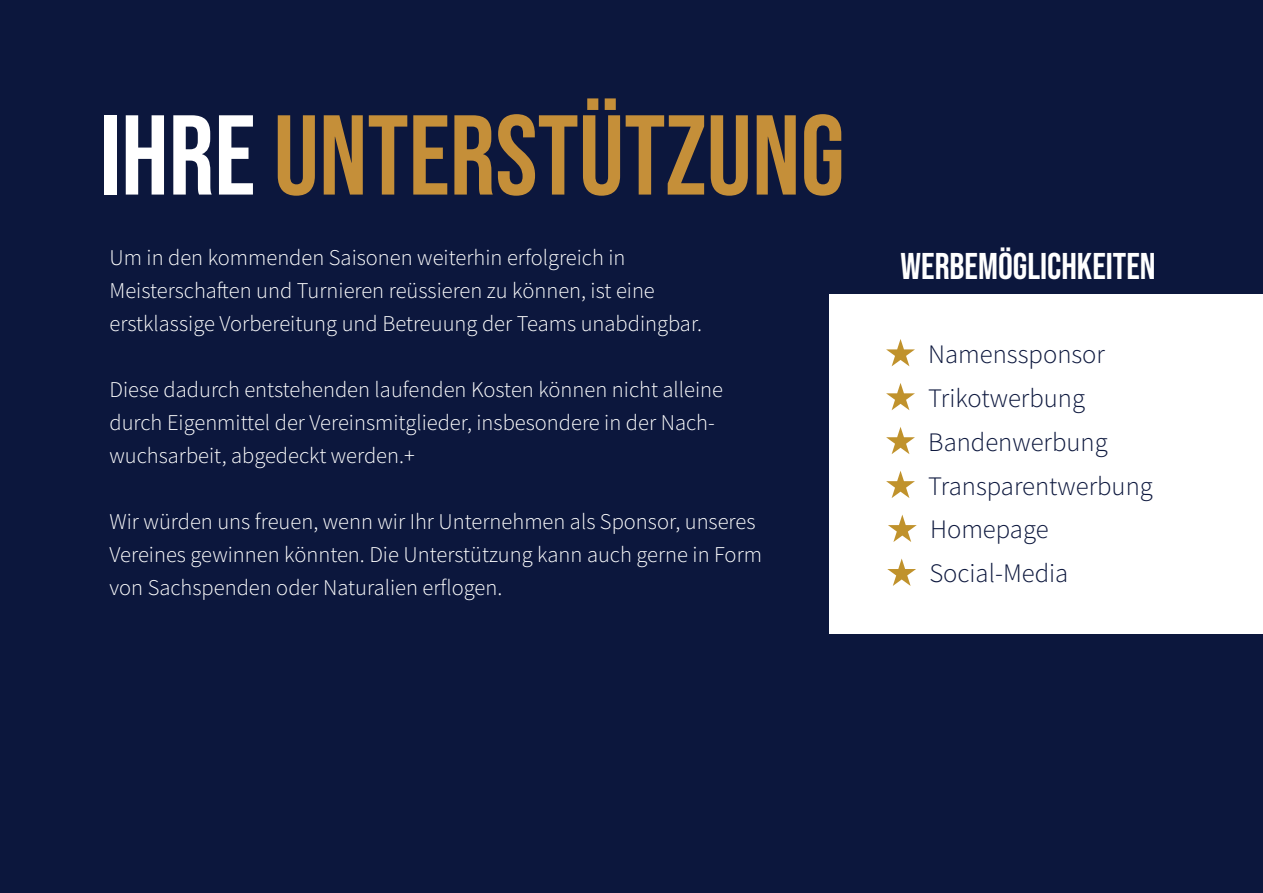
<style>
.page{position:relative;width:1263px;height:893px;background:#0c173d}
.page>*{position:absolute;margin:0;border:0;box-sizing:border-box;transform-origin:0 0}
.t1{font:113.25px "Bebas Neue";color:#c58f39}
.t2{font:37.05px "Bebas Neue";color:#fff}
.t3{font:300 26.7px/44px "Source Sans Pro";color:#0c173d}
.t4{font:300 22.5px/33px "Source Sans Pro";color:#fff}
.s1{color:#fff}
</style>
<div class="page">
<div style="left:829px;top:295px;width:434px;height:339px;background:#fff"></div>
<svg style="left:886px;top:339px;width:29px;height:27px"></svg>
<svg style="left:886px;top:383px;width:29px;height:27px"></svg>
<svg style="left:886px;top:427px;width:29px;height:27px"></svg>
<svg style="left:886px;top:471px;width:29px;height:27px"></svg>
<svg style="left:888px;top:515px;width:29px;height:27px"></svg>
<svg style="left:887px;top:558px;width:29px;height:28px"></svg>
<h1 class="t1" style="left:99px;top:91px;width:747px"><span class="s1">IHRE</span> UNTERSTÜTZUNG</h1>
<p class="t4" style="left:109px;top:241px;width:594px">Um in den kommenden Saisonen weiterhin erfolgreich in<br>Meisterschaften und Turnieren reüssieren zu können, ist eine erstklassige Vorbereitung und Betreuung der Teams unabdingbar.</p>
<p class="t4" style="left:109px;top:373px;width:615px">Diese dadurch entstehenden laufenden Kosten können nicht alleine durch Eigenmittel der Vereinsmitglieder, insbesondere in der Nach&shy;wuchsarbeit, abgedeckt werden.+</p>
<p class="t4" style="left:109px;top:505px;width:654px">Wir würden uns freuen, wenn wir Ihr Unternehmen als Sponsor, unseres<br>Vereines gewinnen könnten. Die Unterstützung kann auch gerne in Form von Sachspenden oder Naturalien erflogen.</p>
<h2 class="t2" style="left:900px;top:245px;width:257px">WERBEMÖGLICHKEITEN</h2>
<p class="t3" style="left:928px;top:332px;width:226px">Namenssponsor<br>Trikotwerbung<br>Bandenwerbung<br>Transparentwerbung<br>Homepage<br>Social-Media</p>
</div>
